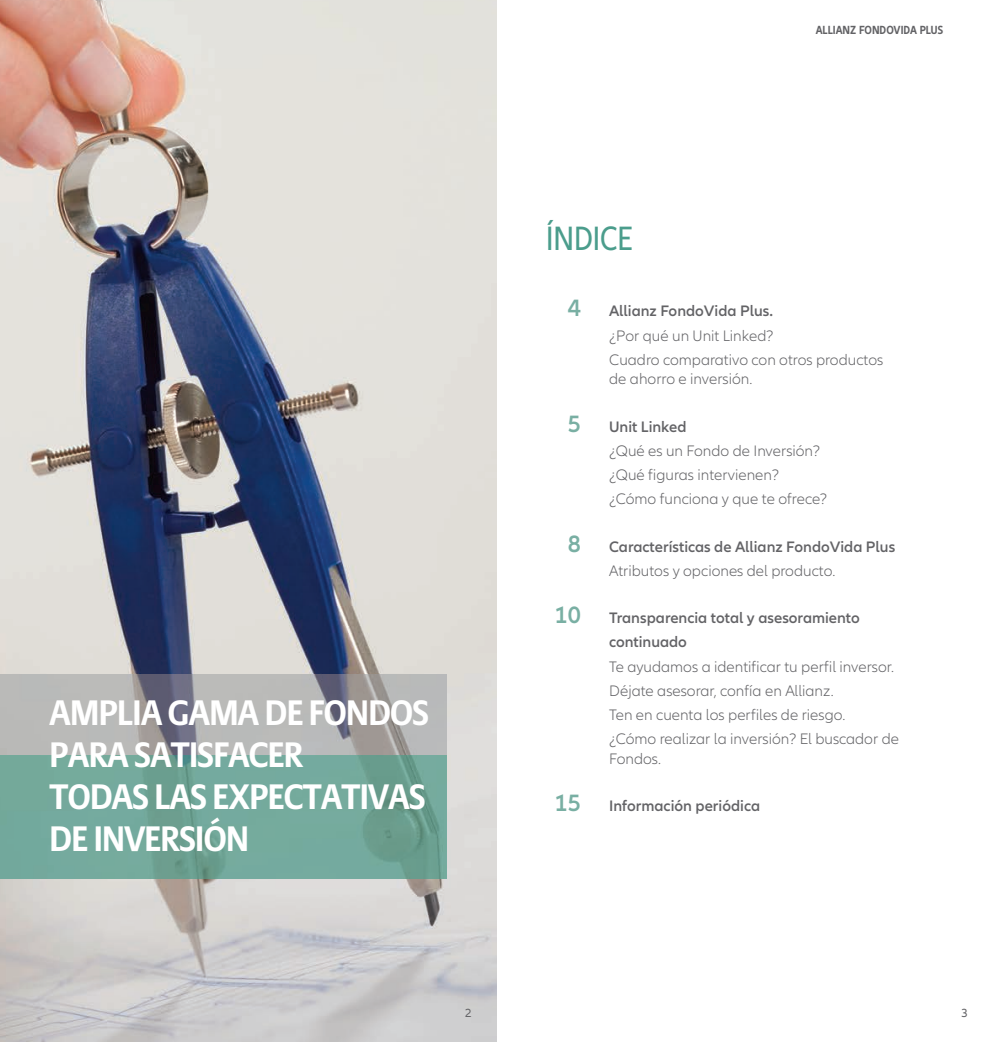
<style>
.page{position:relative;width:993px;height:1042px;background:#fff}
.page>*{position:absolute;margin:0;border:0;box-sizing:border-box;transform-origin:0 0}
.t1{font:700 35px/42px "Allianz Sans";letter-spacing:-.02em;color:#fff}
.t2{font:condensed 35px "Allianz Neo";color:#4b9d8c}
.t3{font:300 15.75px/24.2px "Allianz Neo";color:#636366}
.t4{font:600 15.75px/24.2px "Allianz Neo";color:#636366}
.t5{font:700 condensed 12.25px "Allianz Neo";color:#636366}
.t6{font:12.25px "Allianz Neo";color:#636366}
.s1{font-weight:600;font-size:24.5px;color:#79afa3}
.s2{font-weight:600}
.s3{font-size:24.5px;color:#79afa3}
.s4{font-weight:300}
</style>
<div class="page">
<img style="left:0;top:0;width:496px;height:1042px">
<img style="left:0;top:675px;width:446px;height:203px">
<p class="t5" style="left:815px;top:23px;width:129px">ALLIANZ FONDOVIDA PLUS</p>
<h1 class="t1" style="left:50px;top:695px;width:380px">AMPLIA GAMA DE FONDOS<br>PARA SATISFACER<br>TODAS LAS EXPECTATIVAS<br>DE INVERSIÓN</h1>
<h1 class="t2" style="left:546px;top:218px;width:88px">ÍNDICE</h1>
<p class="t3" style="left:609px;top:300px;width:275px;text-indent:-41px"><span class="s1">4</span> <span class="s2">Allianz FondoVida Plus.<br></span>¿Por qué un Unit Linked?<br>Cuadro comparativo con otros productos</p>
<p class="t3" style="left:609px;top:368px;width:144px">de ahorro e inversión.</p>
<p class="t3" style="left:609px;top:415px;width:219px;text-indent:-41px"><span class="s1">5</span> <span class="s2">Unit Linked<br></span>¿Qué es un Fondo de Inversión? ¿Qué figuras intervienen? ¿Cómo funciona y que te ofrece?</p>
<p class="t4" style="left:609px;top:535px;width:287px;text-indent:-41px"><span class="s3">8</span> Características de Allianz FondoVida Plus<br><span class="s4">Atributos y opciones del producto.</span></p>
<p class="t4" style="left:609px;top:606px;width:252px;text-indent:-55px"><span class="s3">10</span> Transparencia total y asesoramiento continuado</p>
<p class="t3" style="left:609px;top:655px;width:291px">Te ayudamos a identificar tu perfil inversor.<br>Déjate asesorar, confía en Allianz.<br>Ten en cuenta los perfiles de riesgo.<br>¿Cómo realizar la inversión? El buscador de</p>
<p class="t3" style="left:609px;top:747px;width:53px">Fondos.</p>
<p class="t4" style="left:554px;top:794px;width:207px"><span class="s3">15</span> Información periódica</p>
<p class="t6" style="left:465px;top:1005px;width:8px">2</p>
<p class="t6" style="left:961px;top:1005px;width:8px">3</p>
</div>
